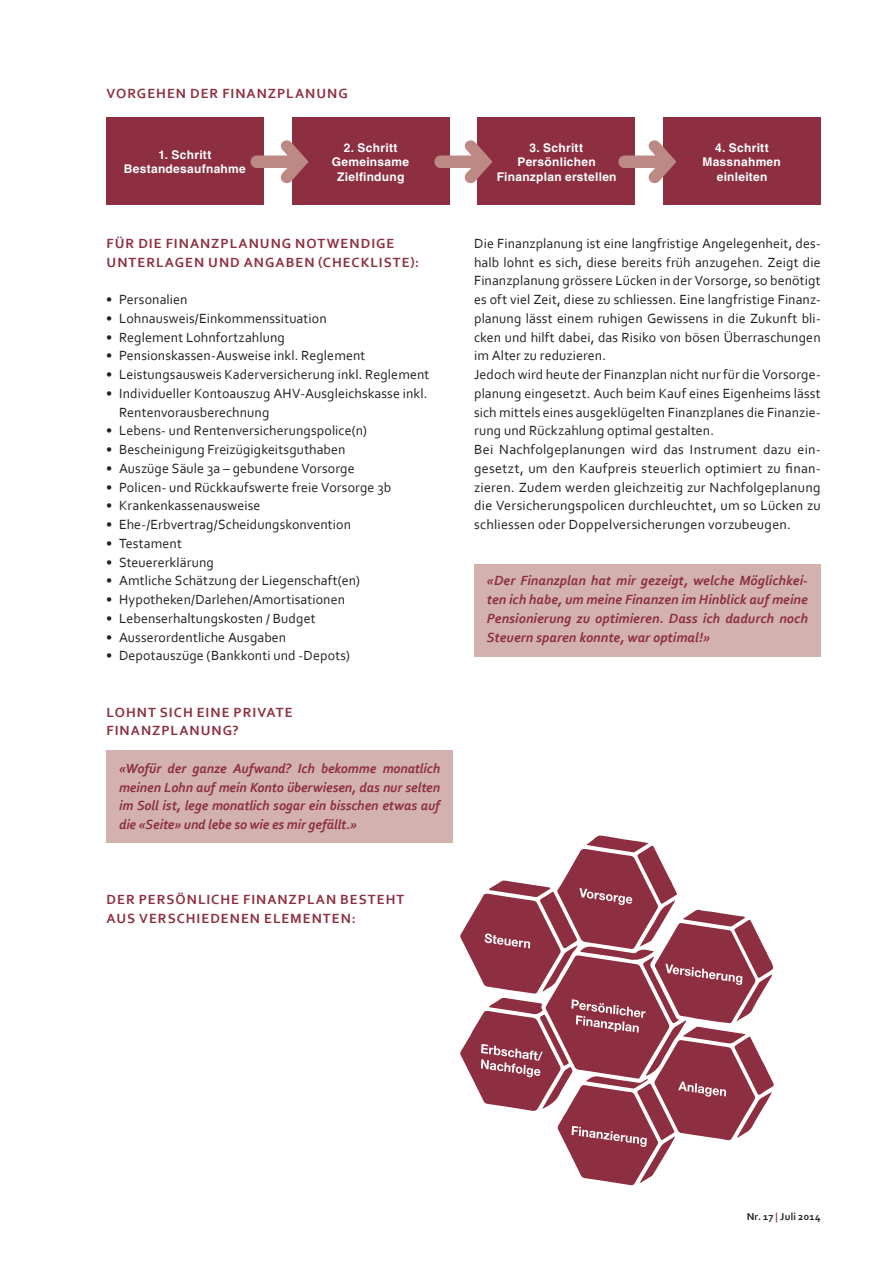
<style>
.page{position:relative;width:893px;height:1263px;background:#fff}
.page>*{position:absolute;margin:0;border:0;box-sizing:border-box;transform-origin:0 0}
.t1{font:13.95px/18.8px "Corbel";letter-spacing:.01em;color:#231f20}
.t2{font:italic 700 13.95px/18.8px "Corbel";color:#8d2f40;text-align:justify}
.t3{font:700 13.95px/18.8px "Corbel";letter-spacing:.075em;color:#8d2f40}
.t4{font:700 12px/14.4px "Helvetica LT";letter-spacing:.025em;color:#fff;text-align:center}
.t5{font:700 10.5px "Corbel";letter-spacing:.025em;color:#231f20}
.s1{color:#8d2f40}
</style>
<div class="page">
<div style="left:106px;top:118px;width:158px;height:87px;background:#8d2f40"></div>
<div style="left:292px;top:118px;width:157px;height:87px;background:#8d2f40"></div>
<div style="left:478px;top:118px;width:157px;height:87px;background:#8d2f40"></div>
<div style="left:663px;top:118px;width:158px;height:87px;background:#8d2f40"></div>
<svg style="left:251px;top:140px;width:58px;height:43px"></svg>
<svg style="left:434px;top:140px;width:58px;height:43px"></svg>
<svg style="left:618px;top:140px;width:58px;height:43px"></svg>
<div style="left:474px;top:564px;width:347px;height:92px;background:#d3b2ae"></div>
<div style="left:106px;top:750px;width:347px;height:93px;background:#d3b2ae"></div>
<svg style="left:460px;top:835px;width:314px;height:350px"></svg>
<p class="t3" style="left:107px;top:83px;width:243px">VORGEHEN DER FINANZPLANUNG</p>
<p class="t4" style="left:124px;top:147px;width:123px">1. Schritt<br>Bestandesaufnahme</p>
<p class="t4" style="left:332px;top:140px;width:79px">2. Schritt<br>Gemeinsame<br>Zielfindung</p>
<p class="t4" style="left:497px;top:140px;width:121px">3. Schritt<br>Persönlichen<br>Finanzplan erstellen</p>
<p class="t4" style="left:702px;top:140px;width:80px">4. Schritt<br>Massnahmen einleiten</p>
<p class="t3" style="left:107px;top:233px;width:314px">FÜR DIE FINANZPLANUNG NOTWENDIGE<br>UNTERLAGEN UND ANGABEN (CHECKLISTE):</p>
<p class="t1" style="left:106px;top:290px;width:83px">• Personalien</p>
<p class="t1" style="left:106px;top:308px;width:222px">• Lohnausweis/Einkommenssituation</p>
<p class="t1" style="left:106px;top:327px;width:180px">• Reglement Lohnfortzahlung</p>
<p class="t1" style="left:106px;top:346px;width:261px">• Pensionskassen-Ausweise inkl. Reglement</p>
<p class="t1" style="left:106px;top:365px;width:325px">• Leistungsausweis Kaderversicherung inkl. Reglement</p>
<p class="t1" style="left:119px;top:383px;width:310px;text-indent:-13px">• Individueller Kontoauszug AHV-Ausgleichskasse inkl.<br>Rentenvorausberechnung</p>
<p class="t1" style="left:106px;top:421px;width:262px">• Lebens- und Rentenversicherungspolice(n)</p>
<p class="t1" style="left:106px;top:440px;width:241px">• Bescheinigung Freizügigkeitsguthaben</p>
<p class="t1" style="left:106px;top:458px;width:250px">• Auszüge Säule 3a – gebundene Vorsorge</p>
<p class="t1" style="left:106px;top:477px;width:287px">• Policen- und Rückkaufswerte freie Vorsorge 3b</p>
<p class="t1" style="left:106px;top:496px;width:156px">• Krankenkassenausweise</p>
<p class="t1" style="left:106px;top:515px;width:246px">• Ehe-/Erbvertrag/Scheidungskonvention</p>
<p class="t1" style="left:106px;top:533px;width:77px">• Testament</p>
<p class="t1" style="left:106px;top:552px;width:109px">• Steuererklärung</p>
<p class="t1" style="left:106px;top:571px;width:255px">• Amtliche Schätzung der Liegenschaft(en)</p>
<p class="t1" style="left:106px;top:590px;width:240px">• Hypotheken/Darlehen/Amortisationen</p>
<p class="t1" style="left:106px;top:608px;width:211px">• Lebenserhaltungskosten / Budget</p>
<p class="t1" style="left:106px;top:627px;width:182px">• Ausserordentliche Ausgaben</p>
<p class="t1" style="left:106px;top:646px;width:245px">• Depotauszüge (Bankkonti und -Depots)</p>
<p class="t3" style="left:107px;top:702px;width:188px">LOHNT SICH EINE PRIVATE<br>FINANZPLANUNG?</p>
<p class="t2" style="left:119px;top:758px;width:323px">«Wofür der ganze Aufwand? Ich bekomme monatlich meinen Lohn auf mein Konto überwiesen, das nur selten im Soll ist, lege monatlich sogar ein bisschen etwas auf die «Seite» und lebe so wie es mir gefällt.»</p>
<p class="t3" style="left:107px;top:890px;width:299px">DER PERSÖNLICHE FINANZPLAN BESTEHT<br>AUS VERSCHIEDENEN ELEMENTEN:</p>
<p class="t1" style="left:474px;top:233px;width:348px">Die Finanzplanung ist eine langfristige Angelegenheit, des&shy;halb lohnt es sich, diese bereits früh anzugehen. Zeigt die Finanzplanung grössere Lücken in der Vorsorge, so benötigt es oft viel Zeit, diese zu schliessen. Eine langfristige Finanz&shy;planung lässt einem ruhigen Gewissens in die Zukunft bli&shy;cken und hilft dabei, das Risiko von bösen Überraschungen im Alter zu reduzieren.<br>Jedoch wird heute der Finanzplan nicht nur für die Vorsorge&shy;planung eingesetzt. Auch beim Kauf eines Eigenheims lässt sich mittels eines ausgeklügelten Finanzplanes die Finanzie&shy;rung und Rückzahlung optimal gestalten.<br>Bei Nachfolgeplanungen wird das Instrument dazu ein&shy;gesetzt, um den Kaufpreis steuerlich optimiert zu finan&shy;zieren. Zudem werden gleichzeitig zur Nachfolgeplanung die Versicherungspolicen durchleuchtet, um so Lücken zu schliessen oder Doppelversicherungen vorzubeugen.</p>
<p class="t2" style="left:487px;top:571px;width:323px">«Der Finanzplan hat mir gezeigt, welche Möglichkei&shy;ten ich habe, um meine Finanzen im Hinblick auf meine Pensionierung zu optimieren. Dass ich dadurch noch Steuern sparen konnte, war optimal!»</p>
<p class="t5" style="left:747px;top:1210px;width:75px">Nr. 17 <span class="s1">|</span> Juli 2014</p>
</div>
